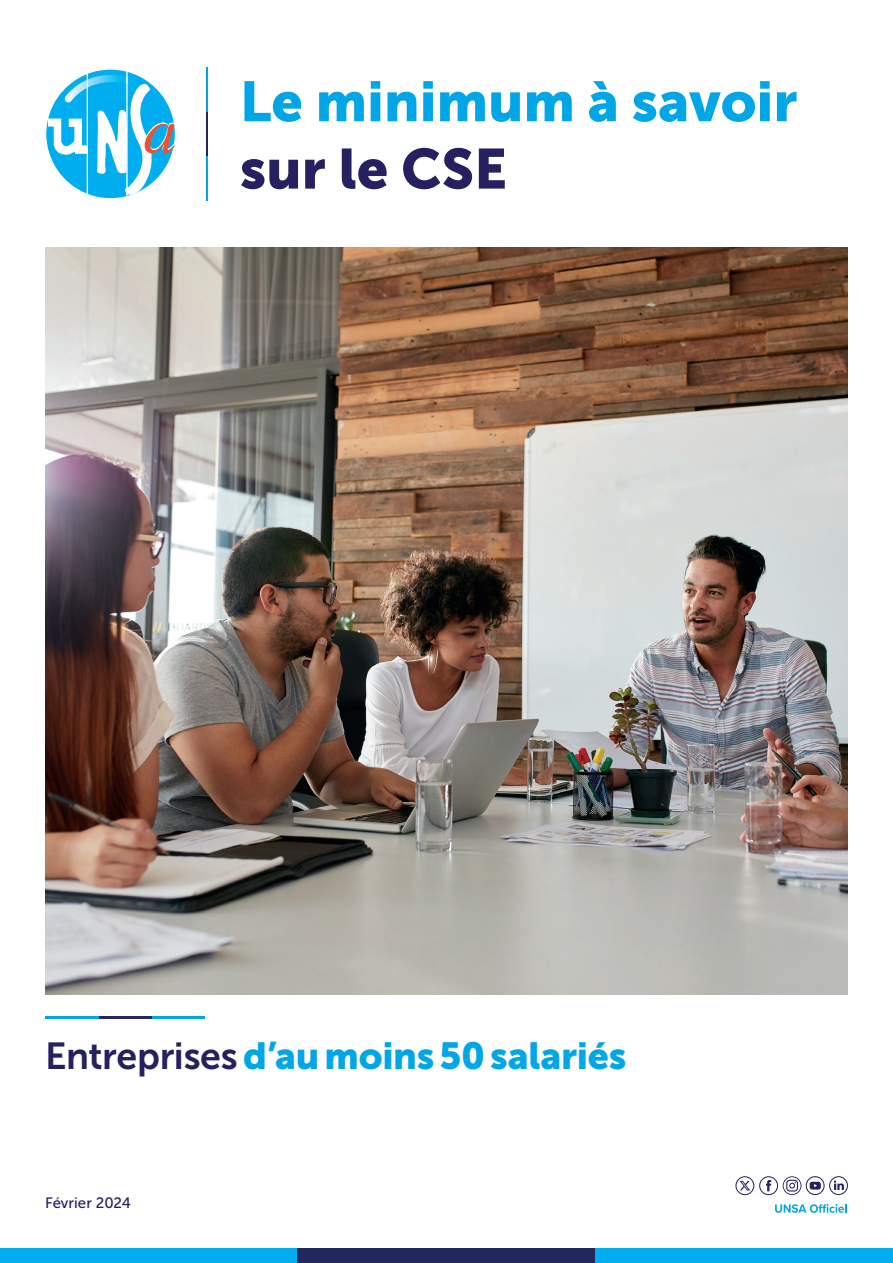
<style>
.page{position:relative;width:893px;height:1263px;background:#fff}
.page>*{position:absolute;margin:0;border:0;box-sizing:border-box;transform-origin:0 0}
.t1{font:56.1px "Museo Sans 900";color:#00a6e5}
.t2{font:56.1px "Museo Sans 900";color:#252161}
.t3{font:37.5px "Museo Sans 900";letter-spacing:-.01em;color:#00a6e5}
.t4{font:15px "Museo Sans 500";letter-spacing:-.005em;color:#252161}
.s1{font-family:"Museo Sans 700";color:#252161}
</style>
<div class="page">
<img style="left:45px;top:247px;width:803px;height:747px">
<svg style="left:46px;top:69px;width:129px;height:130px"></svg>
<img style="left:65px;top:75px;width:71px;height:27px">
<img style="left:87px;top:77px;width:41px;height:11px">
<svg style="left:775px;top:1204px;width:72px;height:9px"></svg>
<svg style="left:735px;top:1176px;width:113px;height:19px"></svg>
<hr style="left:206px;top:156px;width:2px;height:45px;background:#00a6e5">
<hr style="left:206px;top:112px;width:2px;height:44px;background:#252560">
<hr style="left:206px;top:67px;width:2px;height:45px;background:#00a6e5">
<hr style="left:151px;top:1016px;width:53px;height:2px;background:#00a6e5">
<hr style="left:98px;top:1016px;width:53px;height:2px;background:#252560">
<hr style="left:45px;top:1016px;width:53px;height:2px;background:#00a6e5">
<div style="left:0;top:1248px;width:298px;height:15px;background:#00aeef"></div>
<div style="left:595px;top:1248px;width:298px;height:15px;background:#00aeef"></div>
<div style="left:298px;top:1248px;width:297px;height:15px;background:#22275e"></div>
<h1 class="t1" style="left:240px;top:70px;width:559px">Le minimum à savoir</h1>
<h1 class="t2" style="left:240px;top:137px;width:269px">sur le CSE</h1>
<p class="t3" style="left:45px;top:1034px;width:583px"><span class="s1">Entreprises</span> d’au moins 50 salariés</p>
<p class="t4" style="left:45px;top:1195px;width:87px">Février 2024</p>
</div>
